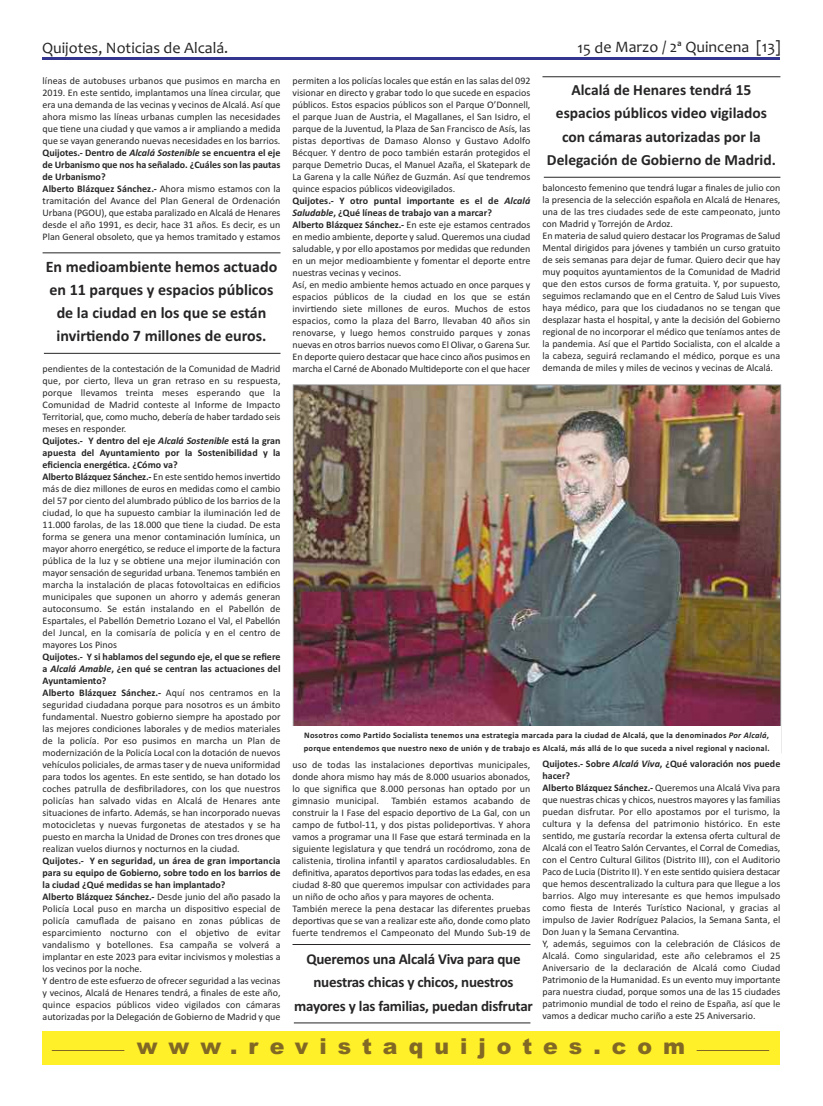
<style>
.page{position:relative;width:823px;height:1106px;background:#fff}
.page>*{position:absolute;margin:0;border:0;box-sizing:border-box;transform-origin:0 0}
.t1{font:900 22px "Arial";letter-spacing:.5em;color:#816825}
.t2{font:700 16px/23.2px "Calibri";color:#272526;text-align:center}
.t3{font:16px "Candara";color:#272526}
.t4{font:700 15.5px/23.2px "Calibri";color:#272526;text-align:center}
.t5{font:700 15px/23.2px "Calibri";letter-spacing:-.015em;color:#272526;text-align:center}
.t6{font:10px/12px "Calibri";color:#272526}
.t7{font:700 8.5px/12.6px "Calibri";letter-spacing:.03em;color:#272526}
.s1{font-weight:700}
.s2{font-weight:700;font-style:italic}
.s3{font-style:italic}
</style>
<div class="page">
<hr style="left:42px;top:57px;width:737px;height:3px;background:#33358f">
<div style="left:42px;top:1031px;width:737px;height:33px;background:#fff029"></div>
<hr style="left:52px;top:1050px;width:72px;height:1px;background:#816825">
<hr style="left:696px;top:1050px;width:72px;height:1px;background:#816825">
<img style="left:295px;top:386px;width:483px;height:340px">
<hr style="left:43px;top:252px;width:237px;height:1px;background:#272526">
<hr style="left:44px;top:353px;width:236px;height:1px;background:#272526">
<hr style="left:292px;top:944px;width:238px;height:1px;background:#272526">
<hr style="left:294px;top:1022px;width:236px;height:1px;background:#272526">
<hr style="left:542px;top:76px;width:238px;height:1px;background:#272526">
<hr style="left:543px;top:177px;width:237px;height:1px;background:#272526">
<h2 class="t3" style="left:42px;top:38px;width:188px">Quijotes, Noticias de Alcalá.</h2>
<h2 class="t3" style="left:577px;top:37px;width:205px">15 de Marzo / 2ª Quincena [13]</h2>
<p class="t6" style="left:43px;top:74px;width:239px">líneas de autobuses urbanos que pusimos en marcha en 2019. En este sentido, implantamos una línea circular, que era una demanda de las vecinas y vecinos de Alcalá. Así que ahora mismo las líneas urbanas cumplen las necesidades que tiene una ciudad y que vamos a ir ampliando a medida que se vayan generando nuevas necesidades en los barrios.<br><span class="s1">Quijotes.- Dentro de</span> <span class="s2">Alcalá Sostenible</span> <span class="s1">se encuentra el eje de Urbanismo que nos ha señalado. ¿Cuáles son las pautas de Urbanismo?<br>Alberto Blázquez Sánchez.-</span> Ahora mismo estamos con la tramitación del Avance del Plan General de Ordenación Urbana (PGOU), que estaba paralizado en Alcalá de Henares desde el año 1991, es decir, hace 31 años. Es decir, es un Plan General obsoleto, que ya hemos tramitado y estamos</p>
<h2 class="t2" style="left:46px;top:254px;width:233px">En medioambiente hemos actuado en 11 parques y espacios públicos de la ciudad en los que se están invirtiendo 7 millones de euros.</h2>
<p class="t6" style="left:43px;top:362px;width:239px">pendientes de la contestación de la Comunidad de Madrid que, por cierto, lleva un gran retraso en su respuesta, porque llevamos treinta meses esperando que la Comunidad de Madrid conteste al Informe de Impacto Territorial, que, como mucho, debería de haber tardado seis meses en responder.<br><span class="s1">Quijotes.- y dentro del eje</span> <span class="s2">Alcalá Sostenible</span> <span class="s1">está la gran apuesta del Ayuntamiento por la Sostenibilidad y la eficiencia energética. ¿Cómo va?<br>Alberto Blázquez Sánchez.-</span> En este sentido hemos invertido más de diez millones de euros en medidas como el cambio del 57 por ciento del alumbrado público de los barrios de la ciudad, lo que ha supuesto cambiar la iluminación led de 11.000 farolas, de las 18.000 que tiene la ciudad. De esta forma se genera una menor contaminación lumínica, un mayor ahorro energético, se reduce el importe de la factura pública de la luz y se obtiene una mejor iluminación con mayor sensación de seguridad urbana. Tenemos también en marcha la instalación de placas fotovoltaicas en edificios municipales que suponen un ahorro y además generan autoconsumo. Se están instalando en el Pabellón de Espartales, el Pabellón Demetrio Lozano el Val, el Pabellón del Juncal, en la comisaría de policía y en el centro de mayores Los Pinos</p>
<p class="t6" style="left:43px;top:650px;width:239px"><span class="s1">Quijotes.- y si hablamos del segundo eje, el que se refiere a</span> <span class="s2">Alcalá Amable</span><span class="s1">, ¿en qué se centran las actuaciones del Ayuntamiento?<br>Alberto Blázquez Sánchez.-</span> Aquí nos centramos en la seguridad ciudadana porque para nosotros es un ámbito fundamental. Nuestro gobierno siempre ha apostado por las mejores condiciones laborales y de medios materiales de la policía. Por eso pusimos en marcha un Plan de modernización de la Policía Local con la dotación de nuevos vehículos policiales, de armas taser y de nueva uniformidad para todos los agentes. En este sentido, se han dotado los coches patrulla de desfibriladores, con los que nuestros policías han salvado vidas en Alcalá de Henares ante situaciones de infarto. Además, se han incorporado nuevas motocicletas y nuevas furgonetas de atestados y se ha puesto en marcha la Unidad de Drones con tres drones que realizan vuelos diurnos y nocturnos en la ciudad.</p>
<p class="t6" style="left:43px;top:854px;width:239px"><span class="s1">Quijotes.- y en seguridad, un área de gran importancia para su equipo de gobierno, sobre todo en los barrios de la ciudad ¿Qué medidas se han implantado?<br>Alberto Blázquez Sánchez.-</span> Desde junio del año pasado la Policía Local puso en marcha un dispositivo especial de policía camuflada de paisano en zonas públicas de esparcimiento nocturno con el objetivo de evitar vandalismo y botellones. Esa campaña se volverá a implantar en este 2023 para evitar incivismos y molestias a los vecinos por la noche.<br>Y dentro de este esfuerzo de ofrecer seguridad a las vecinas y vecinos, Alcalá de Henares tendrá, a finales de este año, quince espacios públicos video vigilados con cámaras autorizadas por la Delegación de Gobierno de Madrid y que</p>
<p class="t6" style="left:292px;top:74px;width:239px">permiten a los policías locales que están en las salas del 092 visionar en directo y grabar todo lo que sucede en espacios públicos. Estos espacios públicos son el Parque O’Donnell, el parque Juan de Austria, el Magallanes, el San Isidro, el parque de la Juventud, la Plaza de San Francisco de Asís, las pistas deportivas de Damaso Alonso y Gustavo Adolfo Bécquer. Y dentro de poco también estarán protegidos el parque Demetrio Ducas, el Manuel Azaña, el Skatepark de La Garena y la calle Núñez de Guzmán. Así que tendremos quince espacios públicos videovigilados.<br><span class="s1">Quijotes.- y otro puntal importante es el de</span> <span class="s2">Alcalá Saludable</span><span class="s1">, ¿Qué líneas de trabajo van a marcar?<br>Alberto Blázquez Sánchez.-</span> En este eje estamos centrados en medio ambiente, deporte y salud. Queremos una ciudad saludable, y por ello apostamos por medidas que redunden en un mejor medioambiente y fomentar el deporte entre nuestras vecinas y vecinos.<br>Así, en medio ambiente hemos actuado en once parques y espacios públicos de la ciudad en los que se están invirtiendo siete millones de euros. Muchos de estos espacios, como la plaza del Barro, llevaban 40 años sin renovarse, y luego hemos construido parques y zonas nuevas en otros barrios nuevos como El Olivar, o Garena Sur.<br>En deporte quiero destacar que hace cinco años pusimos en marcha el Carné de Abonado Multideporte con el que hacer</p>
<h3 class="t4" style="left:546px;top:78px;width:230px">Alcalá de Henares tendrá 15 espacios públicos video vigilados con cámaras autorizadas por la<br>Delegación de gobierno de Madrid.</h3>
<p class="t6" style="left:542px;top:181px;width:239px">baloncesto femenino que tendrá lugar a finales de julio con la presencia de la selección española en Alcalá de Henares, una de las tres ciudades sede de este campeonato, junto con Madrid y Torrejón de Ardoz.<br>En materia de salud quiero destacar los Programas de Salud Mental dirigidos para jóvenes y también un curso gratuito de seis semanas para dejar de fumar. Quiero decir que hay muy poquitos ayuntamientos de la Comunidad de Madrid que den estos cursos de forma gratuita. Y, por supuesto, seguimos reclamando que en el Centro de Salud Luis Vives haya médico, para que los ciudadanos no se tengan que desplazar hasta el hospital, y ante la decisión del Gobierno regional de no incorporar el médico que teníamos antes de la pandemia. Así que el Partido Socialista, con el alcalde a la cabeza, seguirá reclamando el médico, porque es una demanda de miles y miles de vecinos y vecinas de Alcalá.</p>
<p class="t7" style="left:303px;top:728px;width:467px">nosotros como Partido Socialista tenemos una estrategia marcada para la ciudad de Alcalá, que la denominados <span class="s3">Por Alcalá</span>, porque entendemos que nuestro nexo de unión y de trabajo es Alcalá, más allá de lo que suceda a nivel regional y nacional.</p>
<p class="t6" style="left:292px;top:758px;width:239px">uso de todas las instalaciones deportivas municipales, donde ahora mismo hay más de 8.000 usuarios abonados, lo que significa que 8.000 personas han optado por un gimnasio municipal. También estamos acabando de construir la I Fase del espacio deportivo de La Gal, con un campo de futbol-11, y dos pistas polideportivas. Y ahora vamos a programar una II Fase que estará terminada en la siguiente legislatura y que tendrá un rocódromo, zona de calistenia, tirolina infantil y aparatos cardiosaludables. En definitiva, aparatos deportivos para todas las edades, en esa ciudad 8-80 que queremos impulsar con actividades para un niño de ocho años y para mayores de ochenta.<br>También merece la pena destacar las diferentes pruebas deportivas que se van a realizar este año, donde como plato fuerte tendremos el Campeonato del Mundo Sub-19 de</p>
<h3 class="t5" style="left:294px;top:947px;width:240px">Queremos una Alcalá viva para que nuestras chicas y chicos, nuestros mayores y las familias, puedan disfrutar</h3>
<p class="t6" style="left:542px;top:757px;width:239px"><span class="s1">Quijotes.- Sobre</span> <span class="s2">Alcalá Viva</span><span class="s1">, ¿Qué valoración nos puede hacer?<br>Alberto Blázquez Sánchez.-</span> Queremos una Alcalá Viva para que nuestras chicas y chicos, nuestros mayores y las familias puedan disfrutar. Por ello apostamos por el turismo, la cultura y la defensa del patrimonio histórico. En este sentido, me gustaría recordar la extensa oferta cultural de Alcalá con el Teatro Salón Cervantes, el Corral de Comedias, con el Centro Cultural Gilitos (Distrito III), con el Auditorio Paco de Lucia (Distrito II). Y en este sentido quisiera destacar que hemos descentralizado la cultura para que llegue a los barrios. Algo muy interesante es que hemos impulsado como fiesta de Interés Turístico Nacional, y gracias al impulso de Javier Rodríguez Palacios, la Semana Santa, el Don Juan y la Semana Cervantina.<br>Y, además, seguimos con la celebración de Clásicos de Alcalá. Como singularidad, este año celebramos el 25<br>Aniversario de la declaración de Alcalá como Ciudad Patrimonio de la Humanidad. Es un evento muy importante para nuestra ciudad, porque somos una de las 15 ciudades patrimonio mundial de todo el reino de España, así que le vamos a dedicar mucho cariño a este 25 Aniversario.</p>
<h1 class="t1" style="left:137px;top:1033px;width:549px">www.revistaquijotes.com</h1>
</div>
